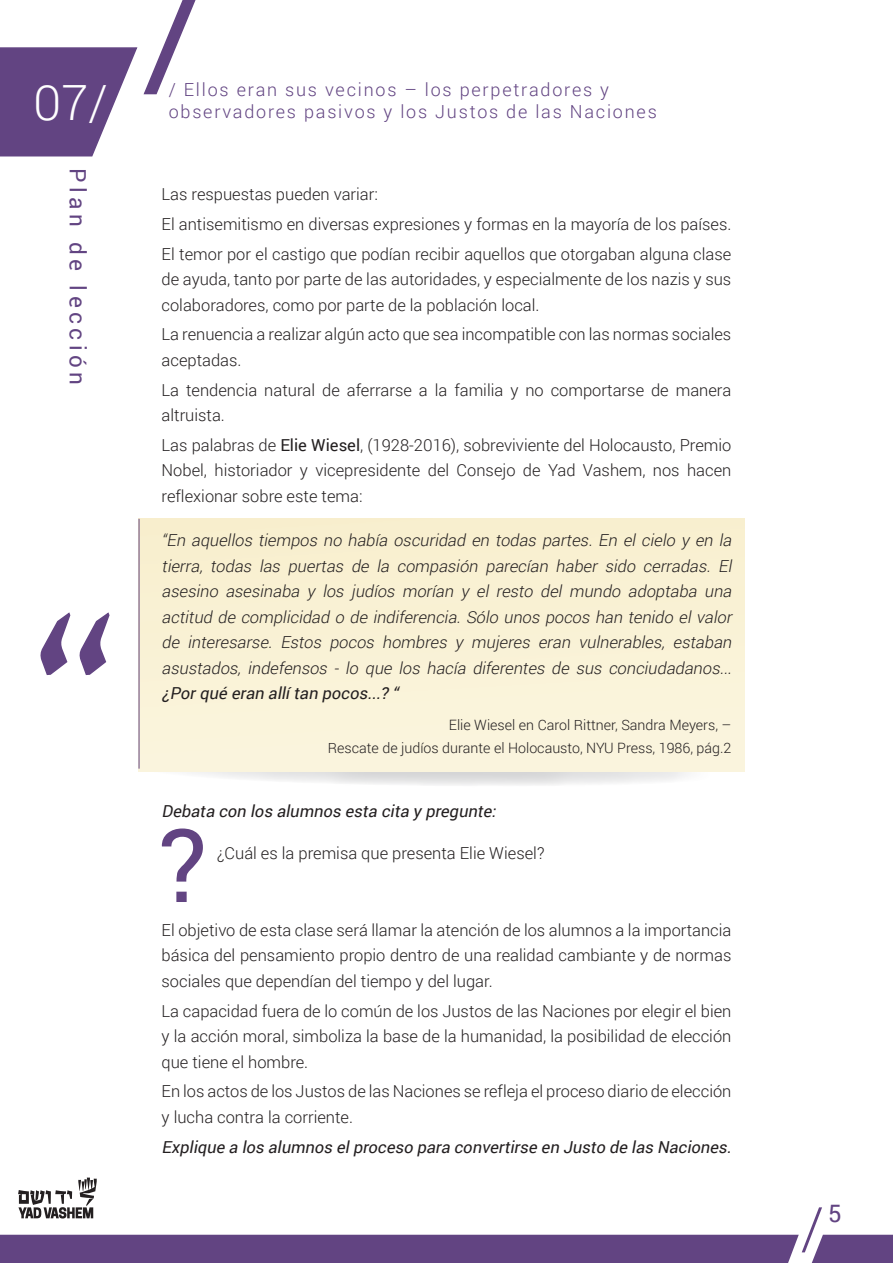
<style>
.page{position:relative;width:893px;height:1263px;background:#fff}
.page>*{position:absolute;margin:0;border:0;box-sizing:border-box;transform-origin:0 0}
.t1{font:101.85px "Roboto";color:#624482}
.t2{font:300 58.35px "Roboto";color:#624482}
.t3{font:300 48.6px "Roboto";color:#fff}
.t4{font:24px "Roboto";color:#624482}
.t5{font:22.5px "Roboto";letter-spacing:.2em;color:#624482}
.t6{font:300 18px "Roboto";letter-spacing:.1em;color:#624482}
.t7{font:300 16.5px/25.5px "Roboto";color:#231f20}
.t8{font:italic 300 16.5px "Roboto";color:#231f20}
.t9{font:italic 16.5px "Roboto";color:#231f20}
.t10{font:300 14.25px/22.5px "Roboto";color:#231f20;text-align:right}
.s1{font-weight:400}
</style>
<div class="page">
<div style="left:0;top:1235px;width:893px;height:28px;background:#624482"></div>
<svg style="left:0;top:0;width:196px;height:157px"></svg>
<svg style="left:18px;top:1177px;width:79px;height:41px"></svg>
<svg style="left:138px;top:752px;width:607px;height:33px"></svg>
<div style="left:139px;top:519px;width:605px;height:253px;background:#f9f2d6"></div>
<hr style="left:139px;top:519px;width:1px;height:250px;background:#624482">
<svg style="left:41px;top:612px;width:69px;height:63px"></svg>
<h3 class="t3" style="left:33px;top:69px;width:76px">07/</h3>
<h3 class="t5" style="left:94px;top:168px;width:60px;rotate:90deg">Plan</h3>
<h3 class="t5" style="left:94px;top:242px;width:31px;rotate:90deg">de</h3>
<h3 class="t5" style="left:94px;top:285px;width:101px;rotate:90deg">lección</h3>
<p class="t6" style="left:169px;top:77px;width:442px">/ Ellos eran sus vecinos – los perpetradores y</p>
<p class="t6" style="left:169px;top:99px;width:490px">observadores pasivos y los Justos de las Naciones</p>
<p class="t7" style="left:162px;top:179px;width:571px;line-height:29.7px">Las respuestas pueden variar:<br>El antisemitismo en diversas expresiones y formas en la mayoría de los países.<br>El temor por el castigo que podían recibir aquellos que otorgaban alguna clase</p>
<p class="t7" style="left:162px;top:266px;width:571px">de ayuda, tanto por parte de las autoridades y, especialmente de los nazis y sus colaboradores, como por parte de la población local.</p>
<p class="t7" style="left:162px;top:321px;width:571px">La renuencia a realizar algún acto que sea incompatible con las normas sociales aceptadas.</p>
<p class="t7" style="left:162px;top:376px;width:571px">La tendencia natural de aferrarse a la familia y no comportarse de manera altruista.</p>
<p class="t7" style="left:162px;top:432px;width:571px;text-align:justify">Las palabras de <span class="s1">Elie Wiesel</span> (, 1928-2016 ,) sobreviviente del Holocausto, Premio Nobel, historiador y vicepresidente del Consejo de Yad Vashem, nos hacen reflexionar sobre este tema:</p>
<p class="t8" style="left:588px;top:529px;width:148px">. En el cielo y en la</p>
<p class="t8" style="left:162px;top:529px;width:10px">“</p>
<p class="t8" style="left:167px;top:529px;width:427px">En aquellos tiempos no había oscuridad en todas partes</p>
<p class="t8" style="left:162px;top:555px;width:43px">tierra</p>
<p class="t8" style="left:162px;top:580px;width:575px">asesino asesinaba y los judíos morían y el resto del mundo adoptaba una</p>
<p class="t8" style="left:457px;top:606px;width:280px">. Sólo unos pocos han tenido el valor</p>
<p class="t8" style="left:199px;top:555px;width:512px">, todas las puertas de la compasión parecían haber sido cerradas</p>
<p class="t8" style="left:707px;top:555px;width:30px">. El</p>
<p class="t8" style="left:162px;top:606px;width:300px">actitud de complicidad o de indiferencia</p>
<p class="t8" style="left:162px;top:631px;width:112px">de interesarse</p>
<p class="t8" style="left:268px;top:631px;width:399px">. Estos pocos hombres y mujeres eran vulnerables</p>
<p class="t8" style="left:661px;top:631px;width:75px">, estaban</p>
<p class="t8" style="left:238px;top:657px;width:487px">, indefensos - lo que los hacía diferentes de sus conciudadanos</p>
<p class="t8" style="left:162px;top:657px;width:81px">asustados</p>
<p class="t8" style="left:720px;top:657px;width:17px">...</p>
<p class="t9" style="left:170px;top:682px;width:203px">Por qué eran allí tan pocos</p>
<p class="t9" style="left:381px;top:682px;width:23px">”?</p>
<p class="t9" style="left:162px;top:682px;width:14px">¿</p>
<p class="t9" style="left:367px;top:682px;width:19px">...</p>
<p class="t10" style="left:328px;top:714px;width:405px">Elie Wiesel en Carol Rittner, Sandra Meyers –,<br>Rescate de judíos durante el Holocausto, NYU Press, 1986, pág.2</p>
<p class="t9" style="left:162px;top:799px;width:335px">Debata con los alumnos esta cita y pregunte</p>
<p class="t7" style="left:217px;top:840px;width:329px">¿Cuál es la premisa que presenta Elie Wiesel?</p>
<p class="t9" style="left:491px;top:799px;width:10px">:</p>
<h1 class="t1" style="left:159px;top:794px;width:50px">?</h1>
<p class="t7" style="left:162px;top:916px;width:571px;text-align:justify">El objetivo de esta clase será llamar la atención de los alumnos laa importancia básica del pensamiento propio dentro de una realidad cambiante y de normas sociales que dependían del tiempo y del lugar.</p>
<p class="t7" style="left:162px;top:997px;width:571px;text-align:justify">La capacidad fuera de lo común de los Justos de las Naciones por elegir el bien<br>lay acción moral, simboliza la base de la humanidad la, posibilidad de elección que tiene el hombre.</p>
<p class="t7" style="left:162px;top:1078px;width:571px">En los actos de los Justos de las Naciones se refleja el proceso diario de elección y lucha contra la corriente.</p>
<p class="t9" style="left:727px;top:1135px;width:10px">.</p>
<p class="t9" style="left:162px;top:1135px;width:571px">Explique a los alumnos el proceso para convertirse en Justo de las Naciones</p>
<h3 class="t4" style="left:828px;top:1197px;width:15px">5</h3>
<h2 class="t2" style="left:801px;top:1188px;width:25px">/</h2>
</div>
